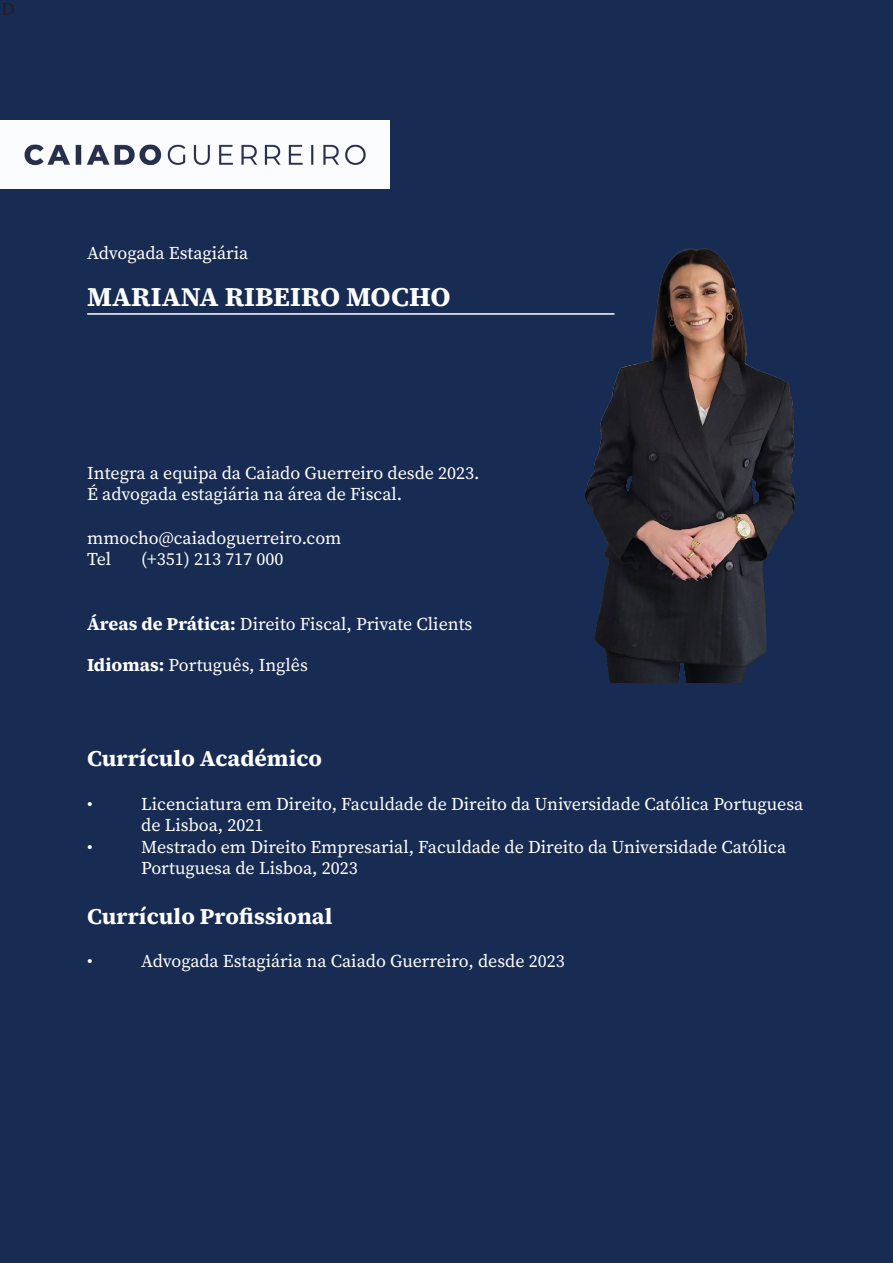
<style>
.page{position:relative;width:893px;height:1263px;background:#fff}
.page>*{position:absolute;margin:0;border:0;box-sizing:border-box;transform-origin:0 0}
.t1{font:700 27px "Source Serif 4";color:#fff}
.t2{font:700 22.5px "Source Serif 4";color:#fff}
.t3{font:18px "Source Serif 4";color:#fff}
.t4{font:18px "Minion Pro";color:#231f20}
.s1{font-weight:700}
</style>
<div class="page">
<div style="left:1px;top:1px;width:891px;height:1261px;background:#172b53"></div>
<img style="left:585px;top:248px;width:210px;height:435px">
<hr style="left:87px;top:313px;width:527px;height:2px;background:#fff">
<img style="left:1px;top:120px;width:388px;height:68px">
<p class="t4" style="left:2px;top:-3px;width:15px">D</p>
<p class="t3" style="left:87px;top:241px;width:163px">Advogada Estagiária</p>
<p class="t1" style="left:87px;top:279px;width:365px">MARIANA RIBEIRO MOCHO</p>
<p class="t3" style="left:87px;top:461px;width:394px">Integra a equipa da Caiado Guerreiro desde 2023.</p>
<p class="t3" style="left:87px;top:482px;width:317px">É advogada estagiária na área de Fiscal.</p>
<p class="t3" style="left:87px;top:525px;width:256px">mmocho@caiadoguerreiro.com</p>
<p class="t3" style="left:87px;top:547px;width:25px">Tel</p>
<p class="t3" style="left:141px;top:547px;width:144px">(+351) 213 717 000</p>
<p class="t3" style="left:87px;top:612px;width:387px"><span class="s1">Áreas de Prática:</span> Direito Fiscal, Private Clients</p>
<p class="t3" style="left:87px;top:653px;width:222px"><span class="s1">Idiomas:</span> Português, Inglês</p>
<p class="t2" style="left:87px;top:744px;width:236px">Currículo Académico</p>
<p class="t3" style="left:87px;top:791px;width:7px">•</p>
<p class="t3" style="left:141px;top:791px;width:664px">Licenciatura em Direito, Faculdade de Direito da Universidade Católica Portuguesa</p>
<p class="t3" style="left:141px;top:813px;width:124px">de Lisboa, 2021</p>
<p class="t3" style="left:87px;top:835px;width:7px">•</p>
<p class="t3" style="left:141px;top:835px;width:646px">Mestrado em Direito Empresarial, Faculdade de Direito da Universidade Católica</p>
<p class="t3" style="left:141px;top:856px;width:218px">Portuguesa de Lisboa, 2023</p>
<p class="t2" style="left:87px;top:901px;width:247px">Currículo Profissional</p>
<p class="t3" style="left:87px;top:949px;width:7px">•</p>
<p class="t3" style="left:141px;top:949px;width:425px">Advogada Estagiária na Caiado Guerreiro, desde 2023</p>
</div>
